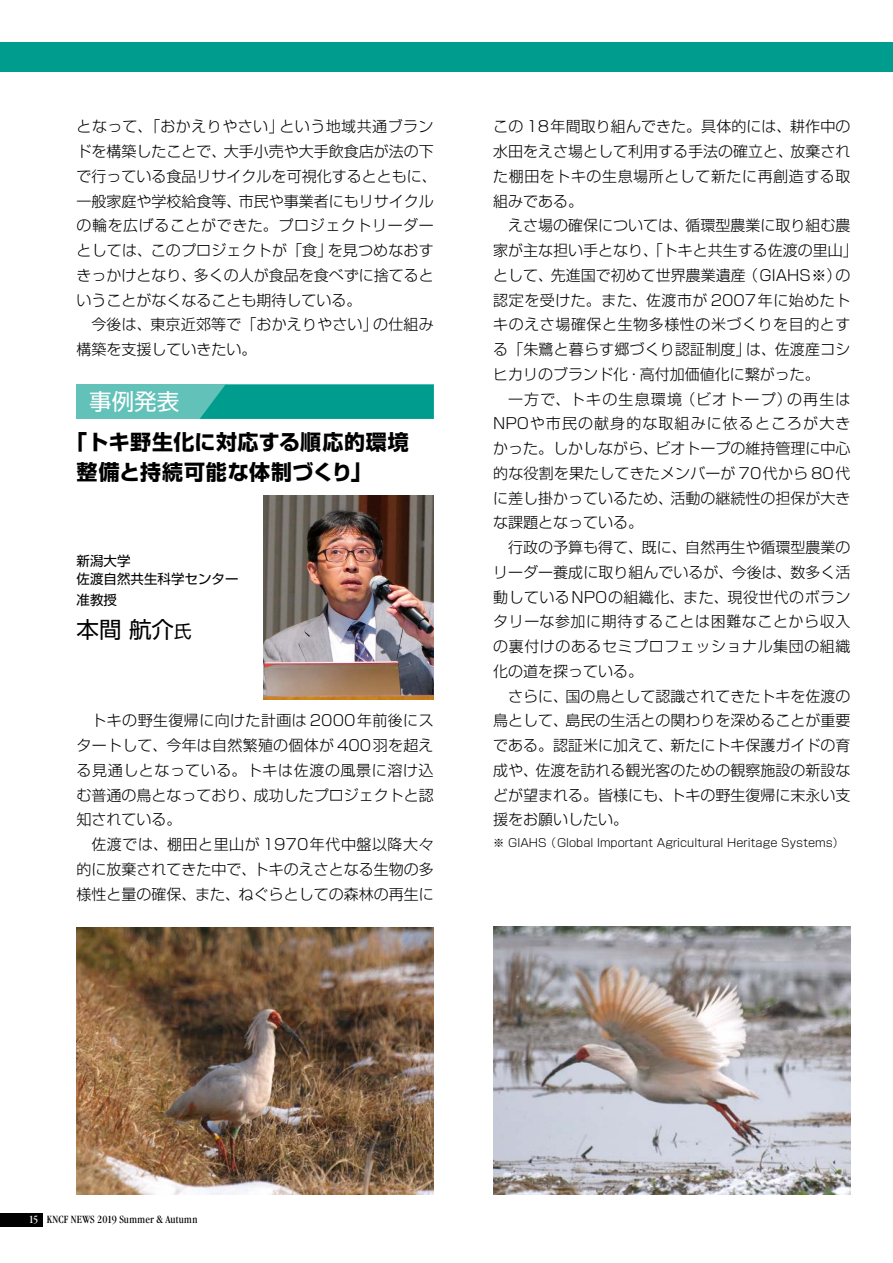
<style>
.page{position:relative;width:893px;height:1263px;background:#fff}
.page>*{position:absolute;margin:0;border:0;box-sizing:border-box;transform-origin:0 0}
.t1{font:22.5px "Shin Go Pr 6";color:#000}
.t2{font:22.5px "Shin Go Pr 6";color:#fff}
.t3{font:700 21px/30px "Shin Go Pr 6";letter-spacing:.02em;color:#000}
.t4{font:300 15px/24.8px "Shin Go Pr 6";color:#000;text-align:justify}
.t5{font:13.5px/18px "Shin Go Pr 6";color:#000}
.t6{font:condensed 11.55px "Garamond";letter-spacing:.015em;color:#000}
.t7{font:300 11.25px "Shin Go Pr 6";color:#000}
.s1{font-size:17.55px}
.s2{color:#fff}
</style>
<div class="page">
<div style="left:0;top:43px;width:893px;height:29px;background:#009d8e"></div>
<div style="left:77px;top:385px;width:357px;height:34px;background:#62c1b8"></div>
<svg style="left:200px;top:385px;width:234px;height:34px;background:#059f90"></svg>
<img style="left:264px;top:495px;width:170px;height:204px">
<img style="left:493px;top:926px;width:357px;height:269px">
<img style="left:77px;top:927px;width:357px;height:268px">
<div style="left:0;top:1213px;width:43px;height:13px;background:#000"></div>
<p class="t4" style="left:77px;top:113px;width:362px;text-align:left">となって、「おかえりやさい」という地域共通ブランドを構築したことで、大手小売や大手飲食店が法の下で行っている食品リサイクルを可視化するとともに、一般家庭や学校給食等、市民や事業者にもリサイクルの輪を広げることができた。プロジェクトリーダーとしては、このプロジェクトが「食」を見つめなおすきっかけとなり、多くの人が食品を食べずに捨てるということがなくなることも期待している。</p>
<p class="t4" style="left:77px;top:311px;width:359px;text-indent:15px">今後は、東京近郊等で「おかえりやさい」の仕組み構築を支援していきたい。</p>
<h1 class="t2" style="left:89px;top:383px;width:92px">事例発表</h1>
<h2 class="t3" style="left:77px;top:427px;width:334px;text-indent:-10px">「トキ野生化に対応する順応的環境整備と持続可能な体制づくり」</h2>
<p class="t5" style="left:77px;top:551px;width:164px">新潟大学<br>佐渡自然共生科学センター</p>
<p class="t5" style="left:77px;top:590px;width:42px">准教授</p>
<h1 class="t1" style="left:77px;top:611px;width:117px">本間 航介<span class="s1">氏</span></h1>
<p class="t4" style="left:77px;top:707px;width:359px;text-indent:15px">トキの野生復帰に向けた計画は 2000年前後にスタートして、今年は自然繁殖の個体が 400羽を超える見通しとなっている。トキは佐渡の風景に溶け込む普通の鳥となっており、成功したプロジェクトと認知されている。</p>
<p class="t4" style="left:77px;top:831px;width:359px;text-indent:15px">佐渡では、棚田と里山が 1970年代中盤以降大々的に放棄されてきた中で、トキのえさとなる生物の多様性と量の確保、また、ねぐらとしての森林の再生に</p>
<p class="t4" style="left:493px;top:113px;width:359px">この 18年間取り組んできた。具体的には、耕作中の水田をえさ場として利用する手法の確立と、放棄された棚田をトキの生息場所として新たに再創造する取組みである。</p>
<p class="t4" style="left:493px;top:212px;width:366px;text-align:left;text-indent:15px">えさ場の確保については、循環型農業に取り組む農家が主な担い手となり、「トキと共生する佐渡の里山」として、先進国で初めて世界農業遺産（GIAHS※）の認定を受けた。また、佐渡市が 2007年に始めたトキのえさ場確保と生物多様性の米づくりを目的とする「朱鷺と暮らす郷づくり認証制度」は、佐渡産コシヒカリのブランド化・高付加価値化に繋がった。</p>
<p class="t4" style="left:493px;top:385px;width:359px;text-indent:15px">一方で、トキの生息環境（ビオトープ）の再生はNPOや市民の献身的な取組みに依るところが大きかった。しかしながら、ビオトープの維持管理に中心的な役割を果たしてきたメンバーが 70代から 80代に差し掛かっているため、活動の継続性の担保が大きな課題となっている。</p>
<p class="t4" style="left:493px;top:534px;width:359px;text-indent:15px">行政の予算も得て、既に、自然再生や循環型農業のリーダー養成に取り組んでいるが、今後は、数多く活動しているNPOの組織化、また、現役世代のボランタリーな参加に期待することは困難なことから収入の裏付けのあるセミプロフェッショナル集団の組織化の道を探っている。</p>
<p class="t4" style="left:493px;top:682px;width:359px;text-indent:15px">さらに、国の鳥として認識されてきたトキを佐渡の鳥として、島民の生活との関わりを深めることが重要である。認証米に加えて、新たにトキ保護ガイドの育成や、佐渡を訪れる観光客のための観察施設の新設などが望まれる。皆様にも、トキの野生復帰に末永い支援をお願いしたい。</p>
<p class="t7" style="left:493px;top:833px;width:352px">※ GIAHS （Global Important Agricultural Heritage Systems）</p>
<p class="t6" style="left:29px;top:1213px;width:170px"><span class="s2">15</span> KNCF NEWS 2019 Summer &amp; Autumn</p>
</div>
